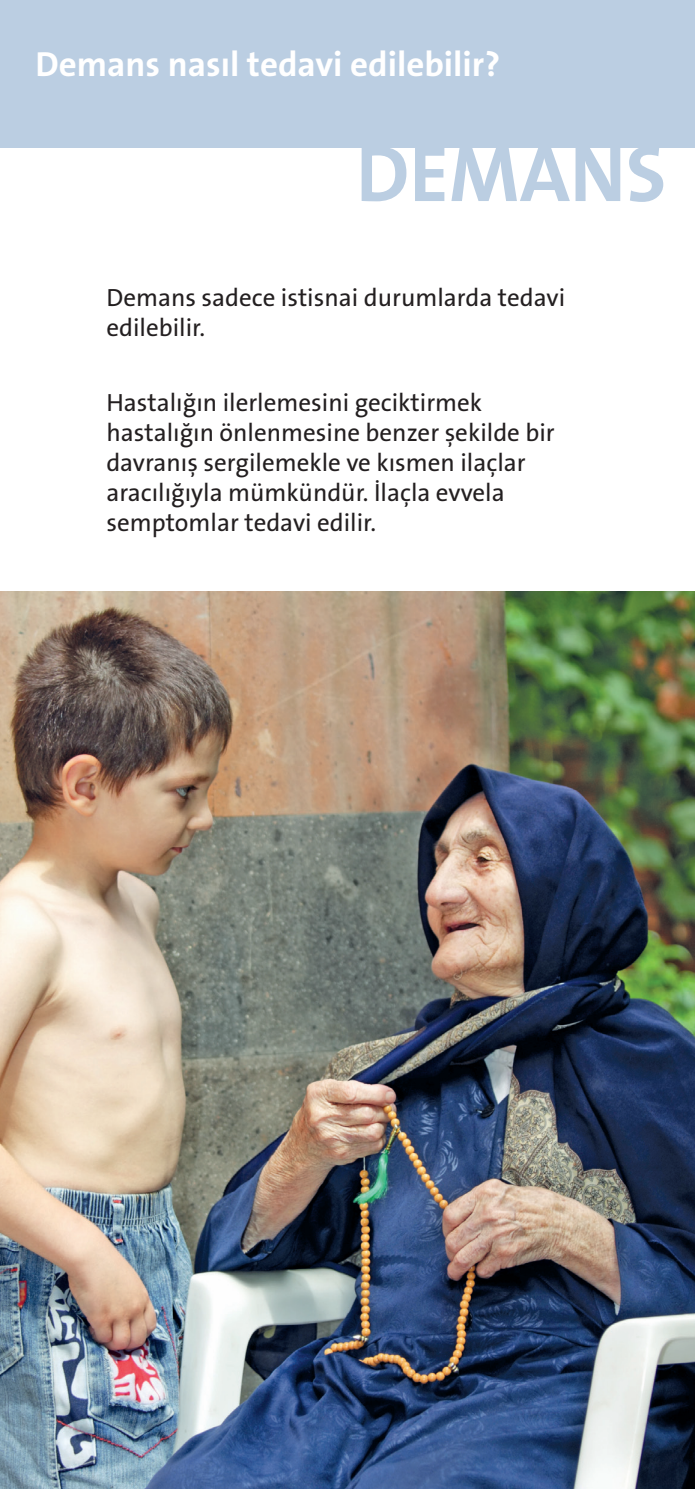
<style>
.page{position:relative;width:695px;height:1489px;background:#fff}
.page>*{position:absolute;margin:0;border:0;box-sizing:border-box;transform-origin:0 0}
.t1{font:700 80px "The Sans B Plus W7";color:#bbcee2}
.t2{font:700 35px "The Sans B Plus W7";color:#fff}
.t3{font:25px/30px "The Sans B Plus W5 Plain";color:#231f20}
</style>
<div class="page">
<div style="left:0;top:0;width:694px;height:148px;background:#bbcee2"></div>
<img style="left:0;top:591px;width:694px;height:897px">
<h2 class="t2" style="left:35px;top:41px;width:466px">Demans nasıl tedavi edilebilir?</h2>
<h1 class="t1" style="left:356px;top:123px;width:311px">DEMANS</h1>
<p class="t3" style="left:106px;top:283px;width:460px">Demans sadece istisnai durumlarda tedavi edilebilir.</p>
<p class="t3" style="left:106px;top:388px;width:450px">Hastalığın ilerlemesini geciktirmek hastalığın önlenmesine benzer şekilde bir davranış sergilemekle ve kısmen ilaçlar aracılığıyla mümkündür. İlaçla evvela semptomlar tedavi edilir.</p>
</div>
